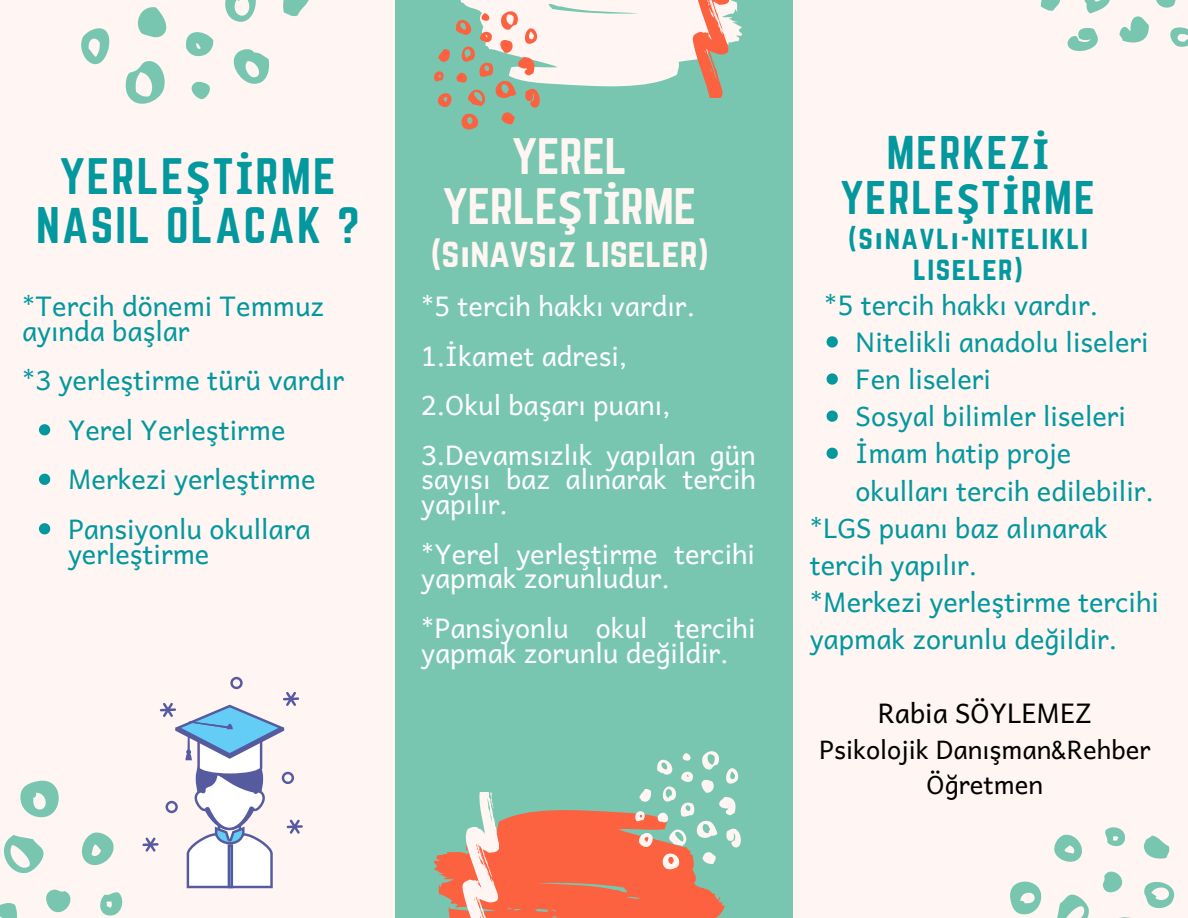
<style>
.page{position:relative;width:1188px;height:918px;background:#fff6f3}
.page>*{position:absolute;margin:0;border:0;box-sizing:border-box;transform-origin:0 0}
.t1{font:45px/49.5px "Norwester";letter-spacing:.05em;color:#03989e;text-align:center}
.t2{font:45px/50.7px "Norwester";color:#fff6f3;text-align:center}
.t3{font:41.4px/45.6px "Norwester";letter-spacing:.05em;color:#03989e;text-align:center}
.t4{font:36px "Norwester";color:#fff6f3}
.t5{font:29.1px/31px "Norwester";letter-spacing:.05em;color:#03989e;text-align:center}
.t6{font:27px/37.2px "Andika";color:#03989e}
.t7{font:27px/49.5px "Andika";color:#fff}
.t8{font:27px "Andika";color:#000}
.t9{font:25.5px/34.8px "Andika";color:#000;text-align:center}
.s1{font-family:"Noto Sans";font-weight:700}
</style>
<div class="page">
<div style="left:395px;top:0;width:397px;height:918px;background:#78c6b0"></div>
<svg style="left:225px;top:0;width:31px;height:22px"></svg>
<svg style="left:283px;top:0;width:26px;height:17px"></svg>
<svg style="left:137px;top:7px;width:30px;height:31px"></svg>
<svg style="left:81px;top:28px;width:29px;height:37px"></svg>
<svg style="left:186px;top:32px;width:28px;height:25px"></svg>
<svg style="left:233px;top:49px;width:36px;height:35px"></svg>
<svg style="left:125px;top:61px;width:40px;height:43px"></svg>
<svg style="left:191px;top:81px;width:19px;height:19px"></svg>
<svg style="left:20px;top:781px;width:39px;height:37px"></svg>
<svg style="left:81px;top:832px;width:33px;height:34px"></svg>
<svg style="left:4px;top:835px;width:40px;height:38px"></svg>
<svg style="left:46px;top:889px;width:25px;height:24px"></svg>
<svg style="left:100px;top:892px;width:23px;height:24px"></svg>
<svg style="left:0;top:903px;width:17px;height:15px"></svg>
<svg style="left:1041px;top:0;width:19px;height:11px"></svg>
<svg style="left:1067px;top:27px;width:31px;height:25px"></svg>
<svg style="left:1084px;top:0;width:26px;height:13px"></svg>
<svg style="left:1120px;top:0;width:68px;height:47px"></svg>
<svg style="left:1010px;top:881px;width:32px;height:34px"></svg>
<svg style="left:1054px;top:834px;width:28px;height:28px"></svg>
<svg style="left:1057px;top:894px;width:32px;height:24px"></svg>
<svg style="left:1105px;top:827px;width:20px;height:20px"></svg>
<svg style="left:1144px;top:836px;width:26px;height:23px"></svg>
<svg style="left:1103px;top:871px;width:72px;height:47px"></svg>
<svg style="left:434px;top:0;width:308px;height:129px"></svg>
<svg style="left:434px;top:751px;width:307px;height:167px"></svg>
<svg style="left:142px;top:677px;width:161px;height:211px"></svg>
<svg style="left:39px;top:424px;width:11px;height:11px"></svg>
<svg style="left:39px;top:474px;width:11px;height:11px"></svg>
<svg style="left:39px;top:523px;width:11px;height:11px"></svg>
<svg style="left:827px;top:336px;width:11px;height:12px"></svg>
<svg style="left:827px;top:373px;width:11px;height:12px"></svg>
<svg style="left:827px;top:411px;width:11px;height:11px"></svg>
<svg style="left:827px;top:448px;width:11px;height:11px"></svg>
<h1 class="t1" style="left:36px;top:153px;width:325px">YERLE<span class="s1">Ş</span>T<span class="s1">İ</span>RME<br>NASIL OLACAK ?</h1>
<p class="t6" style="left:22px;top:293px;width:304px;line-height:24.8px">*Tercih dönemi Temmuz ayında başlar</p>
<p class="t6" style="left:22px;top:361px;width:324px">*3 yerleştirme türü vardır</p>
<p class="t6" style="left:68px;top:404px;width:249px;line-height:49.5px">Yerel Yerleştirme<br>Merkezi yerleştirme<br>Pansiyonlu okullara</p>
<p class="t6" style="left:68px;top:534px;width:143px">yerleştirme</p>
<h1 class="t2" style="left:443px;top:133px;width:254px">YEREL<br>YERLE<span class="s1">Ş</span>T<span class="s1">İ</span>RME</h1>
<h3 class="t4" style="left:431px;top:236px;width:280px">(s<span class="s1">ı</span>navs<span class="s1">ı</span>z liseler)</h3>
<p class="t7" style="left:421px;top:280px;width:336px">*5 tercih hakkı vardır.<br>1.İkamet adresi,<br>2.Okul başarı puanı,<br>3.Devamsızlık yapılan gün</p>
<p class="t7" style="left:421px;top:466px;width:336px;line-height:24.8px">sayısı baz alınarak tercih yapılır.</p>
<p class="t7" style="left:421px;top:540px;width:335px;line-height:24.8px">*Yerel yerleştirme tercihi yapmak zorunludur.</p>
<p class="t7" style="left:421px;top:614px;width:336px;line-height:24.8px">*Pansiyonlu okul tercihi yapmak zorunlu değildir.</p>
<h2 class="t3" style="left:841px;top:132px;width:255px">MERKEZ<span class="s1">İ<br></span>YERLE<span class="s1">Ş</span>T<span class="s1">İ</span>RME</h2>
<p class="t5" style="left:848px;top:223px;width:241px">(s<span class="s1">ı</span>navl<span class="s1">ı</span>-nitelikli liseler)</p>
<p class="t6" style="left:824px;top:285px;width:276px">*5 tercih hakkı vardır.</p>
<p class="t6" style="left:856px;top:322px;width:300px">Nitelikli anadolu liseleri<br>Fen liseleri<br>Sosyal bilimler liseleri<br>İmam hatip proje okulları tercih edilebilir.</p>
<p class="t6" style="left:810px;top:508px;width:351px">*LGS puanı baz alınarak tercih yapılır.<br>*Merkezi yerleştirme tercihi yapmak zorunlu değildir.</p>
<p class="t8" style="left:878px;top:690px;width:216px">Rabia SÖYLEMEZ</p>
<p class="t9" style="left:819px;top:731px;width:333px">Psikolojik Danışman&amp;Rehber<br>Öğretmen</p>
</div>
